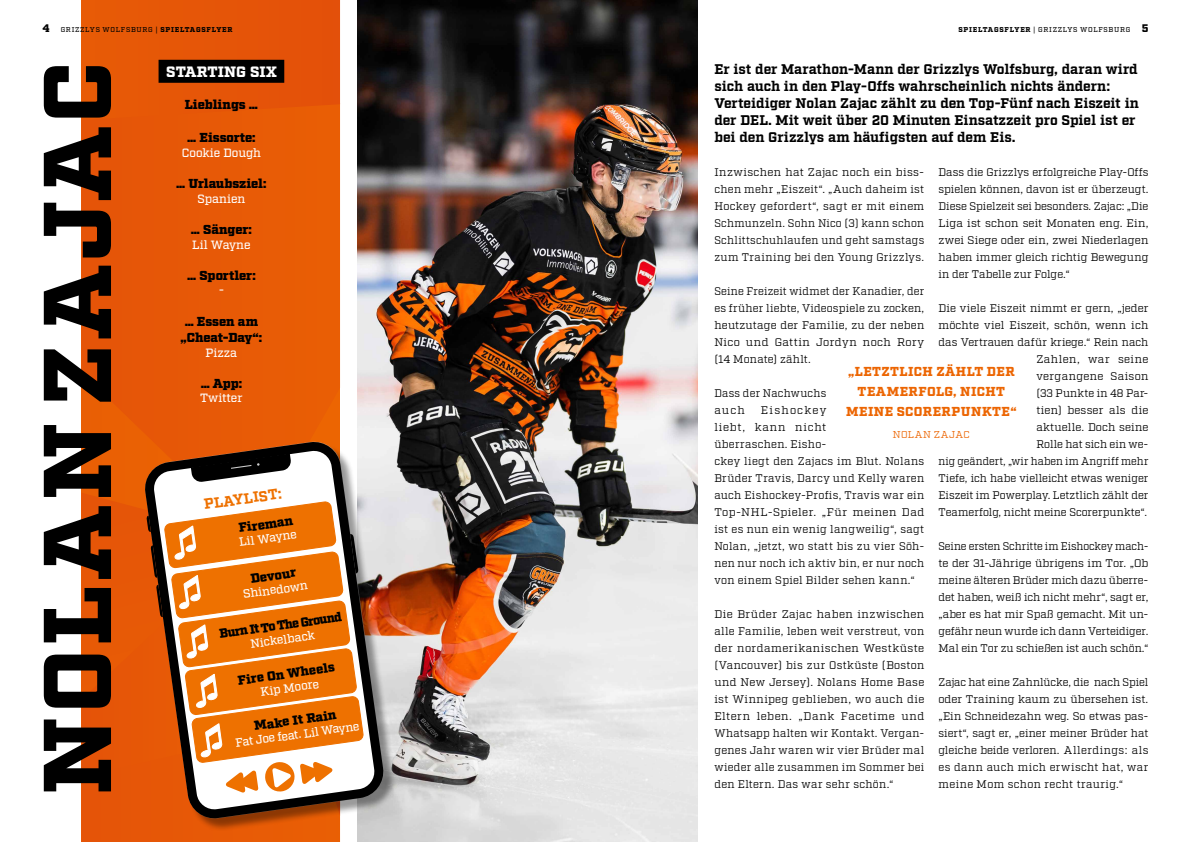
<style>
.page{position:relative;width:1191px;height:842px;background:#fff}
.page>*{position:absolute;margin:0;border:0;box-sizing:border-box;transform-origin:0 0}
.name_spieler{font:900 96px "Factoria";letter-spacing:.04em;color:#000}
.best_moments_name{font:900 15px "Factoria";color:#fff}
.einleitung{font:700 14.7px "Factoria";color:#ee7100}
.einleitung-2{font:700 14px/17px "Factoria";letter-spacing:-.01em;color:#000}
.best_moments_kategorie{font:900 13px/16.3px "Factoria";letter-spacing:-.01em;color:#000;text-align:center}
.zitat{font:900 13px/20.1px "Factoria";letter-spacing:.035em;color:#ec6502;text-align:center}
.best_moments_kategorie-2{font:900 13px "Factoria";letter-spacing:-.01em;color:#000;scale:.95 1}
.best_moments_zitat{font:500 12px "Factoria";letter-spacing:-.005em;color:#fff}
.text{font:11px/17px "Factoria";letter-spacing:.02em;color:#000;text-align:justify}
.zitat-2{font:10px "Factoria";letter-spacing:.05em;color:#ec6502}
.text-2{font:500 7px "Factoria";letter-spacing:.095em;color:#000}
.s1{font-weight:900;font-size:11px}
.s2{font-weight:900}
</style>
<div class="page">
<img style="left:357px;top:0;width:341px;height:842px">
<div style="left:81px;top:120px;width:259px;height:252px;background:#e75907"></div>
<div style="left:81px;top:0;width:259px;height:120px;background:#e65608"></div>
<div style="left:159px;top:60px;width:125px;height:23px;background:#000"></div>
<div style="left:147px;top:444px;width:249px;height:387px;background:#000;opacity:.4"></div>
<svg style="left:363px;top:440px;width:22px;height:380px;background:#b6a6a1"></svg>
<svg style="left:363px;top:450px;width:12px;height:360px"></svg>
<svg style="left:81px;top:372px;width:282px;height:470px"></svg>
<p class="text-2" style="left:43px;top:26px;width:191px"><span class="s1">4</span> GRIZZLYS WOLFSBURG | <span class="s2">SPIELTAGSFLYER</span></p>
<p class="text-2" style="left:958px;top:26px;width:191px"><span class="s2">SPIELTAGSFLYER</span> | GRIZZLYS WOLFSBURG <span class="s1">5</span></p>
<p class="name_spieler" style="left:20px;top:794px;width:734px;rotate:-90deg">NOLAN ZAJAC</p>
<p class="einleitung-2" style="left:714px;top:61px;width:426px">Er ist der Marathon-Mann der Grizzlys Wolfsburg, daran wird sich auch in den Play-Offs wahrscheinlich nichts ändern:<br>Verteidiger Nolan Zajac zählt zu den Top-Fünf nach Eiszeit in der DEL. Mit weit über 20 Minuten Einsatzzeit pro Spiel ist er bei den Grizzlys am häufigsten auf dem Eis.</p>
<p class="best_moments_name" style="left:166px;top:63px;width:112px">STARTING SIX</p>
<p class="best_moments_kategorie" style="left:185px;top:98px;width:75px">Lieblings …</p>
<p class="best_moments_kategorie" style="left:187px;top:130px;width:70px">… Eissorte:</p>
<p class="best_moments_zitat" style="left:182px;top:146px;width:81px">Cookie Dough</p>
<p class="best_moments_kategorie" style="left:176px;top:176px;width:92px">… Urlaubsziel:</p>
<p class="best_moments_zitat" style="left:197px;top:191px;width:49px">Spanien</p>
<p class="best_moments_kategorie" style="left:191px;top:222px;width:63px">… Sänger:</p>
<p class="best_moments_zitat" style="left:192px;top:237px;width:60px">Lil Wayne</p>
<p class="best_moments_kategorie" style="left:187px;top:268px;width:70px">… Sportler:</p>
<p class="best_moments_zitat" style="left:219px;top:283px;width:7px">-</p>
<p class="best_moments_kategorie" style="left:181px;top:314px;width:83px">… Essen am „Cheat-Day“:</p>
<p class="best_moments_zitat" style="left:205px;top:345px;width:33px">Pizza</p>
<p class="best_moments_kategorie" style="left:201px;top:376px;width:43px">… App:</p>
<p class="best_moments_zitat" style="left:200px;top:391px;width:44px">Twitter</p>
<p class="text" style="left:714px;top:164px;width:211px">Inzwischen hat Zajac noch ein biss&shy;chen mehr „Eiszeit“. „Auch daheim ist Hockey gefordert“, sagt er mit einem Schmunzeln. Sohn Nico (3) kann schon Schlittschuhlaufen und geht samstags zum Training bei den Young Grizzlys.</p>
<p class="text" style="left:714px;top:283px;width:211px">Seine Freizeit widmet der Kanadier, der es früher liebte, Videospiele zu zocken, heutzutage der Familie, zu der neben Nico und Gattin Jordyn noch Rory (14 Monate) zählt.</p>
<p class="text" style="left:714px;top:385px;width:114px">Dass der Nachwuchs auch</p>
<p class="text" style="left:938px;top:164px;width:211px">Dass die Grizzlys erfolgreiche Play-Offs spielen können, davon ist er überzeugt.<br>Diese Spielzeit sei besonders. Zajac: „Die Liga ist schon seit Monaten eng. Ein, zwei Siege oder ein, zwei Niederlagen haben immer gleich richtig Bewegung in der Tabelle zur Folge.“</p>
<p class="text" style="left:938px;top:300px;width:211px;text-align:right">Die viele Eiszeit nimmt er gern, „jeder möchte viel Eiszeit, schön, wenn ich das Vertrauen dafür kriege.“ Rein nach<br>Zahlen, war seine<br>vergangene Saison<br>(33 Punkte in 48 Par-<br>tien) besser als die<br>aktuelle. Doch seine<br>Rolle hat sich ein we-<br>nig geändert, „wir haben im Angriff mehr<br>Tiefe, ich habe vielleicht etwas weniger<br>Eiszeit im Powerplay. Letztlich zählt der<br>Teamerfolg, nicht meine Scorerpunkte“.</p>
<p class="text" style="left:938px;top:538px;width:211px">Seine ersten Schritte im Eishockey mach&shy;te der 31-Jährige übrigens im Tor. „Ob meine älteren Brüder mich dazu überre&shy;det haben, weiß ich nicht mehr“, sagt er, „aber es hat mir Spaß gemacht. Mit un&shy;gefähr neun wurde ich dann Verteidiger.<br>Mal ein Tor zu schießen ist auch schön.“</p>
<p class="text" style="left:938px;top:674px;width:211px">Zajac hat eine Zahnlücke, die nach Spiel oder Training kaum zu übersehen ist. „Ein Schneidezahn weg. So etwas pas&shy;siert“, sagt er, „einer meiner Brüder hat gleiche beide verloren. Allerdings: als es dann auch mich erwischt hat, war meine Mom schon recht traurig.“</p>
<p class="zitat" style="left:848px;top:362px;width:168px">„LETZTLICH ZÄHLT DER</p>
<p class="zitat" style="left:846px;top:382px;width:172px">TEAMERFOLG, NICHT<br>MEINE SCORERPUNKTE“</p>
<p class="zitat-2" style="left:893px;top:429px;width:79px">NOLAN ZAJAC</p>
<p class="text" style="left:714px;top:402px;width:211px;text-align:left;text-indent:47px">Eishockey<br>liebt, kann nicht<br>überraschen. Eisho-<br>ckey liegt den Zajacs im Blut. Nolans<br>Brüder Travis, Darcy und Kelly waren auch Eishockey-Profis, Travis war ein<br>Top-NHL-Spieler. „Für meinen Dad ist es nun ein wenig langweilig“, sagt<br>Nolan, „jetzt, wo statt bis zu vier Söh&shy;nen nur noch ich aktiv bin, er nur noch von einem Spiel Bilder sehen kann.“</p>
<p class="text" style="left:714px;top:606px;width:211px">Die Brüder Zajac haben inzwischen alle Familie, leben weit verstreut, von der nordamerikanischen Westküste (Vancouver) bis zur Ostküste (Boston und New Jersey). Nolans Home Base ist Winnipeg geblieben, wo auch die Eltern leben. „Dank Facetime und Whatsapp halten wir Kontakt. Vergan&shy;genes Jahr waren wir vier Brüder mal wieder alle zusammen im Sommer bei den Eltern. Das war sehr schön.“</p>
<p class="einleitung" style="left:203px;top:495px;width:80px;rotate:-8deg">PLAYLIST:</p>
<p class="best_moments_kategorie" style="left:238px;top:520px;width:56px;rotate:-8deg">Fireman</p>
<p class="best_moments_zitat" style="left:238px;top:535px;width:60px;rotate:-8deg">Lil Wayne</p>
<p class="best_moments_kategorie" style="left:250px;top:571px;width:47px;rotate:-8deg">Devour</p>
<p class="best_moments_zitat" style="left:242px;top:587px;width:67px;rotate:-8deg">Shinedown</p>
<p class="best_moments_kategorie-2" style="left:219px;top:626px;width:131px;rotate:-8deg">Burn It To The Ground</p>
<p class="best_moments_zitat" style="left:249px;top:637px;width:66px;rotate:-8deg">Nickelback</p>
<p class="best_moments_kategorie" style="left:237px;top:673px;width:99px;rotate:-8deg">Fire On Wheels</p>
<p class="best_moments_zitat" style="left:260px;top:685px;width:60px;rotate:-8deg">Kip Moore</p>
<p class="best_moments_kategorie" style="left:253px;top:718px;width:85px;rotate:-8deg">Make It Rain</p>
<p class="best_moments_zitat" style="left:235px;top:736px;width:126px;rotate:-8deg">Fat Joe feat. Lil Wayne</p>
</div>
